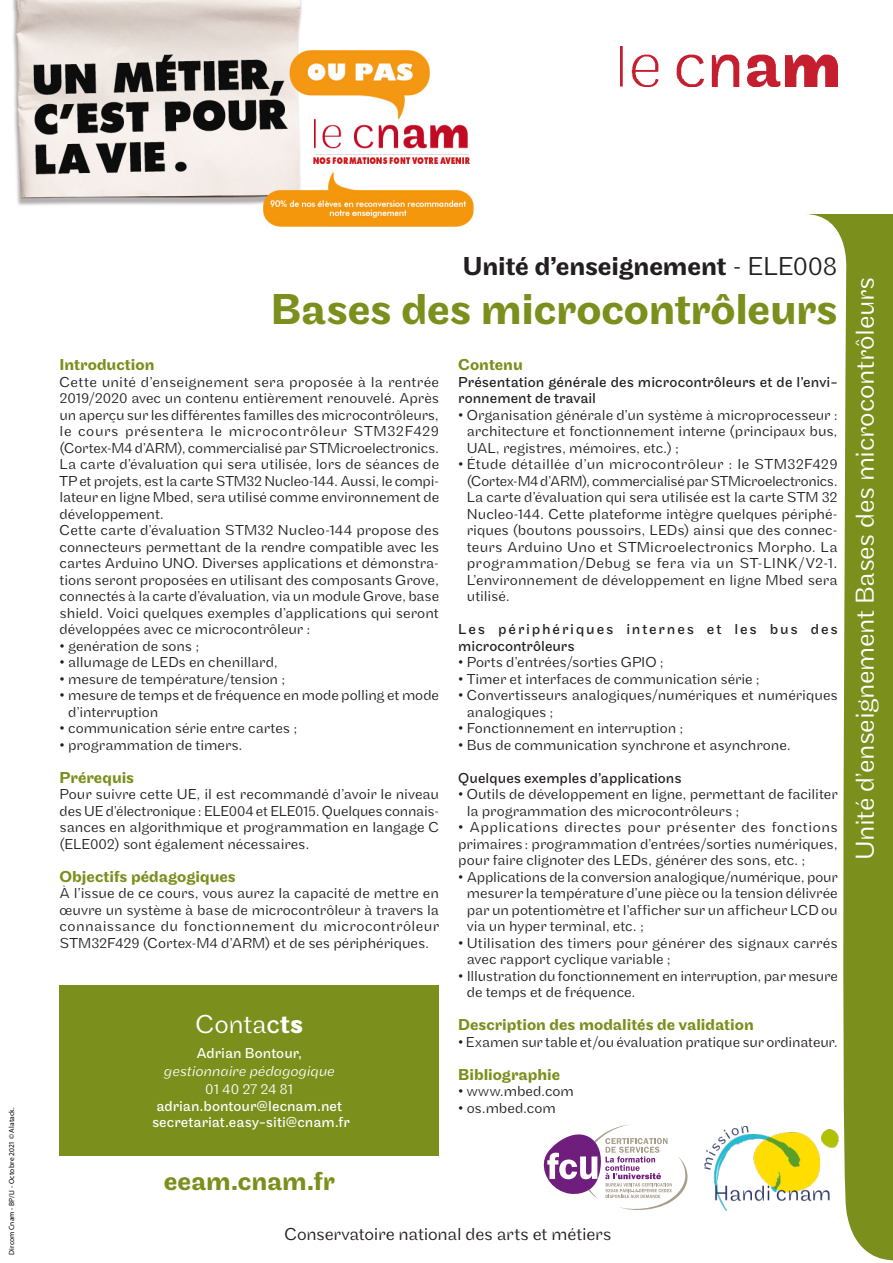
<style>
.page{position:relative;width:893px;height:1263px;background:#fff}
.page>*{position:absolute;margin:0;border:0;box-sizing:border-box;transform-origin:0 0}
.t1{font:500 45px "Maple";letter-spacing:-.01em;color:#7a8f1c}
.titre{font:300 27px "Maple";letter-spacing:-.01em;color:#fff}
.t2{font:500 27px "Maple";letter-spacing:-.005em;color:#231f20}
.titre-2{font:500 27px "Maple";letter-spacing:-.01em;color:#7a8f1c}
.Texte_courant{font:300 18px "Maple";letter-spacing:-.01em;color:#231f20}
.Texte_courant-2{font:500 16.5px "Maple";color:#7a8f1c}
.Texte_courant-3{font:300 15px/16.5px "Maple";color:#231f20;text-align:justify}
.Texte_courant-4{font:15px/16.5px "Maple";letter-spacing:.005em;color:#231f20}
.texte{font:15px "Maple";color:#fff}
.Texte_courant-5{font:15px/16.5px "Maple";letter-spacing:.115em;color:#231f20}
.texte-2{font:italic 300 15px "Maple";color:#fff}
.texte-3{font:300 15px "Maple";letter-spacing:-.005em;color:#fff}
.t3{font:7.5px "Myriad Pro";letter-spacing:.015em;color:#000}
.s1{font-weight:300}
.s2{font-weight:400}
.s3{font-weight:500}
.s4{font-weight:700}
</style>
<div class="page">
<svg style="left:806px;top:214px;width:87px;height:1047px;fill:#7a8f1c"></svg>
<img style="left:621px;top:47px;width:217px;height:40px">
<div style="left:60px;top:985px;width:379px;height:170px;background:#7a8f1c"></div>
<svg style="left:543px;top:1125px;width:145px;height:85px"></svg>
<img style="left:703px;top:1127px;width:136px;height:83px">
<img style="left:12px;top:0;width:462px;height:227px">
<p class="t3" style="left:7px;top:1255px;width:149px;rotate:-90deg">Dircom Cnam - BP/LI - Octobre 2021 © Alatack.</p>
<p class="t2" style="left:463px;top:251px;width:376px">Unité d’enseignement <span class="s1">- ELE008</span></p>
<p class="t1" style="left:271px;top:284px;width:568px">Bases des microcontrôleurs</p>
<p class="Texte_courant-2" style="left:458px;top:355px;width:66px">Contenu</p>
<p class="Texte_courant-4" style="left:458px;top:374px;width:381px">Présentation générale des microcontrôleurs et de l’envi&shy;ronnement de travail</p>
<p class="Texte_courant-3" style="left:467px;top:407px;width:372px;text-indent:-9px">• Organisation générale d’un système à microprocesseur : architecture et fonctionnement interne (principaux bus, UAL, registres, mémoires, etc.) ;</p>
<p class="Texte_courant-3" style="left:467px;top:456px;width:372px;text-indent:-9px">• Étude détaillée d’un microcontrôleur : le STM32F429 (Cortex-M4 d’ARM), commercialisé par STMicroelectronics.<br>La carte d’évaluation qui sera utilisée est la carte STM 32<br>Nucleo-144. Cette plateforme intègre quelques périphé&shy;riques (boutons poussoirs, LEDs) ainsi que des connec&shy;teurs Arduino Uno et STMicroelectronics Morpho. La programmation/Debug se fera via un ST-LINK/V2-1.<br>L’environnement de développement en ligne Mbed sera utilisé.</p>
<p class="Texte_courant-5" style="left:458px;top:622px;width:381px">Les périphériques internes et les bus des microcontrôleurs</p>
<p class="Texte_courant-3" style="left:458px;top:654px;width:207px">• Ports d’entrées/sorties GPIO ;</p>
<p class="Texte_courant-3" style="left:458px;top:671px;width:303px">• Timer et interfaces de communication série ;</p>
<p class="Texte_courant-3" style="left:467px;top:687px;width:372px;text-indent:-9px">• Convertisseurs analogiques/numériques et numériques analogiques ;</p>
<p class="Texte_courant-3" style="left:458px;top:720px;width:227px">• Fonctionnement en interruption ;</p>
<p class="Texte_courant-3" style="left:458px;top:737px;width:334px">• Bus de communication synchrone et asynchrone.</p>
<p class="Texte_courant-4" style="left:458px;top:770px;width:225px">Quelques exemples d’applications</p>
<p class="Texte_courant-3" style="left:467px;top:786px;width:372px;text-indent:-9px">• Outils de développement en ligne, permettant de faciliter la programmation des microcontrôleurs ;</p>
<p class="Texte_courant-3" style="left:458px;top:819px;width:381px">• Applications directes pour présenter des fonctions primaires : programmation d’entrées/sorties numériques, pour faire clignoter des LEDs, générer des sons, etc. ;</p>
<p class="Texte_courant-3" style="left:467px;top:869px;width:372px;text-indent:-9px">• Applications de la conversion analogique/numérique, pour mesurer la température d’une pièce ou la tension délivrée par un potentiomètre et l’afficher sur un afficheur LCD ou via un hyper terminal, etc. ;</p>
<p class="Texte_courant-3" style="left:467px;top:935px;width:372px;text-indent:-9px">• Utilisation des timers pour générer des signaux carrés avec rapport cyclique variable ;</p>
<p class="Texte_courant-3" style="left:467px;top:968px;width:372px;text-indent:-9px">• Illustration du fonctionnement en interruption, par mesure de temps et de fréquence.</p>
<p class="Texte_courant-2" style="left:458px;top:1015px;width:297px">Description des modalités de validation</p>
<p class="Texte_courant-3" style="left:458px;top:1034px;width:381px">• Examen sur table et/ou évaluation pratique sur ordinateur.</p>
<p class="Texte_courant-2" style="left:458px;top:1065px;width:103px">Bibliographie</p>
<p class="Texte_courant-3" style="left:458px;top:1083px;width:117px">• www.mbed.com</p>
<p class="Texte_courant-3" style="left:458px;top:1100px;width:99px">• os.mbed.com</p>
<p class="Texte_courant-2" style="left:60px;top:355px;width:96px">Introduction</p>
<p class="Texte_courant-3" style="left:60px;top:374px;width:381px">Cette unité d’enseignement sera proposée à la rentrée 2019/2020 avec un contenu entièrement renouvelé. Après un aperçu sur les différentes familles des microcontrôleurs, le cours présentera le microcontrôleur STM32F429 (Cortex-M4 d’ARM), commercialisé par STMicroelectronics.<br>La carte d’évaluation qui sera utilisée, lors de séances de TP et projets, est la carte STM32 Nucleo-144. Aussi, le compi&shy;lateur en ligne Mbed, sera utilisé comme environnement de développement.</p>
<p class="Texte_courant-3" style="left:60px;top:522px;width:381px">Cette carte d’évaluation STM32 Nucleo-144 propose des connecteurs permettant de la rendre compatible avec les cartes Arduino UNO. Diverses applications et démonstra&shy;tions seront proposées en utilisant des composants Grove, connectés à la carte d’évaluation, via un module Grove, base shield. Voici quelques exemples d’applications qui seront développées avec ce microcontrôleur :</p>
<p class="Texte_courant-3" style="left:60px;top:638px;width:141px">• genération de sons ;</p>
<p class="Texte_courant-3" style="left:60px;top:654px;width:220px">• allumage de LEDs en chenillard,</p>
<p class="Texte_courant-3" style="left:60px;top:671px;width:227px">• mesure de température/tension ;</p>
<p class="Texte_courant-3" style="left:68px;top:687px;width:372px;text-indent:-9px">• mesure de temps et de fréquence en mode polling et mode d’interruption</p>
<p class="Texte_courant-3" style="left:60px;top:720px;width:239px">• communication série entre cartes ;</p>
<p class="Texte_courant-3" style="left:60px;top:737px;width:185px">• programmation de timers.</p>
<p class="Texte_courant-2" style="left:60px;top:768px;width:76px">Prérequis</p>
<p class="Texte_courant-3" style="left:60px;top:786px;width:381px">Pour suivre cette UE, il est recommandé d’avoir le niveau des UE d’électronique : ELE004 et ELE015. Quelques connais&shy;sances en algorithmique et programmation en langage C (ELE002) sont également nécessaires.</p>
<p class="Texte_courant-2" style="left:60px;top:867px;width:178px">Objectifs pédagogiques</p>
<p class="Texte_courant-3" style="left:60px;top:885px;width:381px">À l’issue de ce cours, vous aurez la capacité de mettre en œuvre un système à base de microcontrôleur à travers la connaissance du fonctionnement du microcontrôleur STM32F429 (Cortex-M4 d’ARM) et de ses périphériques.</p>
<p class="titre" style="left:196px;top:1009px;width:109px">Conta<span class="s2">c</span><span class="s3">t</span><span class="s4">s</span></p>
<p class="texte" style="left:196px;top:1045px;width:107px">Adrian Bontour,</p>
<p class="texte-2" style="left:164px;top:1063px;width:172px">gestionnaire pédagogique</p>
<p class="texte-3" style="left:205px;top:1081px;width:90px">01 40 27 24 81</p>
<p class="texte" style="left:156px;top:1097px;width:187px">adrian.bontour@lecnam.net</p>
<p class="texte" style="left:152px;top:1114px;width:199px">secretariat.easy-siti@cnam.fr</p>
<p class="titre-2" style="left:164px;top:1166px;width:173px">eeam.cnam.fr</p>
<p class="Texte_courant" style="left:284px;top:1224px;width:329px">Conservatoire national des arts et métiers</p>
<p class="titre" style="left:850px;top:860px;width:585px;rotate:-90deg">Unité d’enseignement Bases des microcontrôleurs</p>
</div>
